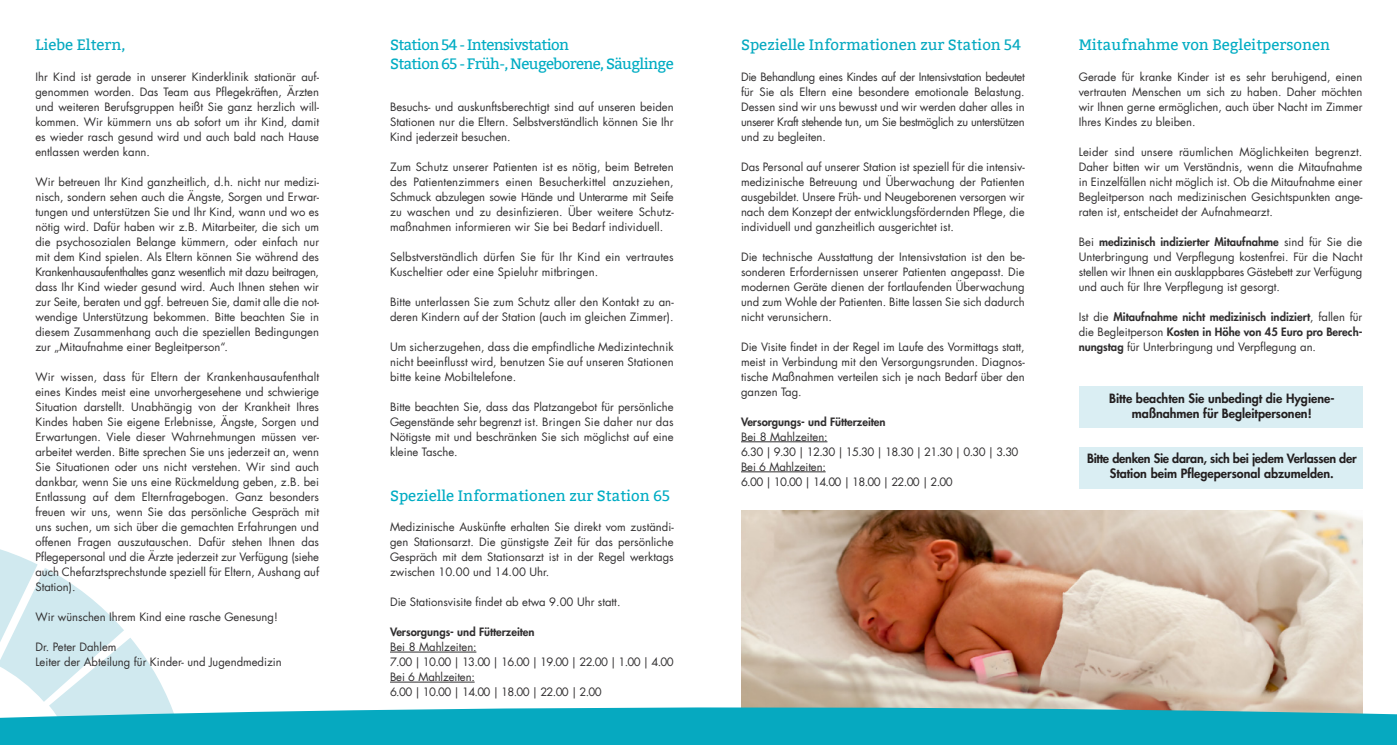
<style>
.page{position:relative;width:1397px;height:745px;background:#fff}
.page>*{position:absolute;margin:0;border:0;box-sizing:border-box;transform-origin:0 0}
.t1{font:15px "Bitter";color:#00acc3}
.t2{font:15px/18px "Bitter";letter-spacing:-.04em;color:#00acc3}
.t3{font:15px "Bitter";color:#06a9c0}
.t4{font:800 12.5px/15px "Futura Com";letter-spacing:-.02em;color:#231f20;text-align:center}
.t5{font:800 12.5px/15px "Futura Com";color:#231f20;text-align:center}
.t6{font:11.25px/15px "Futura Com";color:#312f30;text-align:justify}
.t7{font:800 11.25px/15px "Futura Com";color:#312f30;text-align:justify}
.t8{font:11.25px/15px "Futura Com";letter-spacing:-.06em;color:#312f30}
.t9{font:11.25px/15px "Futura Com";letter-spacing:-.035em;color:#312f30}
.s1{font-weight:800}
.s2{font-weight:400}
</style>
<div class="page">
<img style="left:741px;top:510px;width:621px;height:191px">
<div style="left:1078px;top:446px;width:284px;height:42px;background:#daeef3"></div>
<div style="left:1078px;top:386px;width:284px;height:41px;background:#daeef3"></div>
<svg style="left:0;top:549px;width:169px;height:152px"></svg>
<svg style="left:0;top:701px;width:1396px;height:43px;background:#36b4c5"></svg>
<hr style="left:390px;top:651px;width:86px;height:1px;background:#312f30">
<hr style="left:390px;top:681px;width:84px;height:1px;background:#312f30">
<hr style="left:741px;top:441px;width:86px;height:1px;background:#312f30">
<hr style="left:741px;top:471px;width:84px;height:1px;background:#312f30">
<h1 class="t3" style="left:35px;top:35px;width:92px">Liebe Eltern,</h1>
<p class="t6" style="left:35px;top:69px;width:285px">Ihr Kind ist gerade in unserer Kinderklinik stationär auf&shy;genommen worden. Das Team aus Pflegekräften, Ärzten und weiteren Berufsgruppen heißt Sie ganz herzlich will&shy;kommen. Wir kümmern uns ab sofort um ihr Kind, damit es wieder rasch gesund wird und auch bald nach Hause entlassen werden kann.</p>
<p class="t6" style="left:35px;top:174px;width:285px">Wir betreuen Ihr Kind ganzheitlich, d.h. nicht nur medizi&shy;nisch, sondern sehen auch die Ängste, Sorgen und Erwar&shy;tungen und unterstützen Sie und Ihr Kind, wann und wo es nötig wird. Dafür haben wir z.B. Mitarbeiter, die sich um die psychosozialen Belange kümmern, oder einfach nur mit dem Kind spielen. Als Eltern können Sie während des Krankenhausaufenthaltes ganz wesentlich mit dazu beitragen, dass Ihr Kind wieder gesund wird. Auch Ihnen stehen wir zur Seite, beraten und ggf. betreuen Sie, damit alle die not&shy;wendige Unterstützung bekommen. Bitte beachten Sie in diesem Zusammenhang auch die speziellen Bedingungen zur „Mitaufnahme einer Begleitperson“.</p>
<p class="t6" style="left:35px;top:369px;width:285px">Wir wissen, dass für Eltern der Krankenhausaufenthalt eines Kindes meist eine unvorhergesehene und schwierige Situation darstellt. Unabhängig von der Krankheit Ihres Kindes haben Sie eigene Erlebnisse, Ängste, Sorgen und Erwartungen. Viele dieser Wahrnehmungen müssen ver&shy;arbeitet werden. Bitte sprechen Sie uns jederzeit an, wenn Sie Situationen oder uns nicht verstehen. Wir sind auch dankbar, wenn Sie uns eine Rückmeldung geben, z.B. bei Entlassung auf dem Elternfragebogen. Ganz besonders freuen wir uns, wenn Sie das persönliche Gespräch mit uns suchen, um sich über die gemachten Erfahrungen und offenen Fragen auszutauschen. Dafür stehen Ihnen das Pflegepersonal und die Ärzte jederzeit zur Verfügung (siehe auch Chefarztsprechstunde speziell für Eltern, Aushang auf Station).</p>
<p class="t6" style="left:35px;top:609px;width:244px">Wir wünschen Ihrem Kind eine rasche Genesung!</p>
<p class="t6" style="left:35px;top:639px;width:248px">Dr. Peter Dahlem<br>Leiter der Abteilung für Kinder- und Jugendmedizin</p>
<h1 class="t2" style="left:390px;top:36px;width:285px">Station 54 - Intensivstation<br>Station 65 - Früh-, Neugeborene, Säuglinge</h1>
<p class="t6" style="left:390px;top:99px;width:285px">Besuchs- und auskunftsberechtigt sind auf unseren beiden Stationen nur die Eltern. Selbstverständlich können Sie Ihr Kind jederzeit besuchen.</p>
<p class="t6" style="left:390px;top:159px;width:285px">Zum Schutz unserer Patienten ist es nötig, beim Betreten des Patientenzimmers einen Besucherkittel anzuziehen, Schmuck abzulegen sowie Hände und Unterarme mit Seife zu waschen und zu desinfizieren. Über weitere Schutz&shy;maßnahmen informieren wir Sie bei Bedarf individuell.</p>
<p class="t6" style="left:390px;top:249px;width:285px">Selbstverständlich dürfen Sie für Ihr Kind ein vertrautes<br>Kuscheltier oder eine Spieluhr mitbringen.</p>
<p class="t6" style="left:390px;top:294px;width:285px">Bitte unterlassen Sie zum Schutz aller den Kontakt zu an&shy;deren Kindern auf der Station (auch im gleichen Zimmer).</p>
<p class="t6" style="left:390px;top:339px;width:285px">Um sicherzugehen, dass die empfindliche Medizintechnik nicht beeinflusst wird, benutzen Sie auf unseren Stationen bitte keine Mobiltelefone.</p>
<p class="t6" style="left:390px;top:399px;width:285px">Bitte beachten Sie, dass das Platzangebot für persönliche Gegenstände sehr begrenzt ist. Bringen Sie daher nur das Nötigste mit und beschränken Sie sich möglichst auf eine kleine Tasche.</p>
<h1 class="t1" style="left:390px;top:486px;width:282px">Spezielle Informationen zur Station 65</h1>
<p class="t6" style="left:390px;top:519px;width:285px">Medizinische Auskünfte erhalten Sie direkt vom zuständi&shy;gen Stationsarzt. Die günstigste Zeit für das persönliche Gespräch mit dem Stationsarzt ist in der Regel werktags zwischen 10.00 und 14.00 Uhr.</p>
<p class="t6" style="left:390px;top:594px;width:232px">Die Stationsvisite findet ab etwa 9.00 Uhr statt.</p>
<p class="t7" style="left:390px;top:623px;width:146px">Versorgungs- und Fütterzeiten</p>
<p class="t8" style="left:390px;top:639px;width:285px">Bei 8 Mahlzeiten:<br>7.00 | 10.00 | 13.00 | 16.00 | 19.00 | 22.00 | 1.00 | 4.00<br>Bei 6 Mahlzeiten:<br>6.00 | 10.00 | 14.00 | 18.00 | 22.00 | 2.00</p>
<h1 class="t3" style="left:741px;top:35px;width:282px">Spezielle Informationen zur Station 54</h1>
<p class="t6" style="left:741px;top:69px;width:285px">Die Behandlung eines Kindes auf der Intensivstation bedeutet für Sie als Eltern eine besondere emotionale Belastung.<br>Dessen sind wir uns bewusst und wir werden daher alles in unserer Kraft stehende tun, um Sie bestmöglich zu unterstützen und zu begleiten.</p>
<p class="t6" style="left:741px;top:159px;width:285px">Das Personal auf unserer Station ist speziell für die intensiv&shy;medizinische Betreuung und Überwachung der Patienten ausgebildet. Unsere Früh- und Neugeborenen versorgen wir nach dem Konzept der entwicklungsfördernden Pflege, die individuell und ganzheitlich ausgerichtet ist.</p>
<p class="t6" style="left:741px;top:249px;width:285px">Die technische Ausstattung der Intensivstation ist den be&shy;sonderen Erfordernissen unserer Patienten angepasst. Die modernen Geräte dienen der fortlaufenden Überwachung und zum Wohle der Patienten. Bitte lassen Sie sich dadurch nicht verunsichern.</p>
<p class="t6" style="left:741px;top:339px;width:285px">Die Visite findet in der Regel im Laufe des Vormittags statt, meist in Verbindung mit den Versorgungsrunden. Diagnos&shy;tische Maßnahmen verteilen sich je nach Bedarf über den ganzen Tag.</p>
<p class="t7" style="left:741px;top:413px;width:146px">Versorgungs- und Fütterzeiten</p>
<p class="t9" style="left:741px;top:429px;width:279px">Bei 8 Mahlzeiten:<br>6.30 | 9.30 | 12.30 | 15.30 | 18.30 | 21.30 | 0.30 | 3.30<br>Bei 6 Mahlzeiten:<br>6.00 | 10.00 | 14.00 | 18.00 | 22.00 | 2.00</p>
<h1 class="t1" style="left:1078px;top:36px;width:253px">Mitaufnahme von Begleitpersonen</h1>
<p class="t6" style="left:1078px;top:69px;width:285px">Gerade für kranke Kinder ist es sehr beruhigend, einen vertrauten Menschen um sich zu haben. Daher möchten wir Ihnen gerne ermöglichen, auch über Nacht im Zimmer Ihres Kindes zu bleiben.</p>
<p class="t6" style="left:1078px;top:144px;width:285px">Leider sind unsere räumlichen Möglichkeiten begrenzt.<br>Daher bitten wir um Verständnis, wenn die Mitaufnahme in Einzelfällen nicht möglich ist. Ob die Mitaufnahme einer Begleitperson nach medizinischen Gesichtspunkten ange&shy;raten ist, entscheidet der Aufnahmearzt.</p>
<p class="t6" style="left:1078px;top:234px;width:285px">Bei <span class="s1">medizinisch indizierter Mitaufnahme</span> sind für Sie die Unterbringung und Verpflegung kostenfrei. Für die Nacht stellen wir Ihnen ein ausklappbares Gästebett zur Verfügung und auch für Ihre Verpflegung ist gesorgt.</p>
<p class="t7" style="left:1078px;top:308px;width:285px"><span class="s2">Ist die</span> Mitaufnahme nicht medizinisch indiziert<span class="s2">, fallen für die Begleitperson</span> Kosten in Höhe von 45 Euro pro Berech&shy;nungstag <span class="s2">für Unterbringung und Verpflegung an.</span></p>
<p class="t5" style="left:1108px;top:390px;width:227px">Bitte beachten Sie unbedingt die Hygiene&shy;maßnahmen für Begleitpersonen!</p>
<p class="t4" style="left:1086px;top:449px;width:271px">Bitte denken Sie daran, sich bei jedem Verlassen der<br>Station beim Pflegepersonal abzumelden.</p>
</div>
